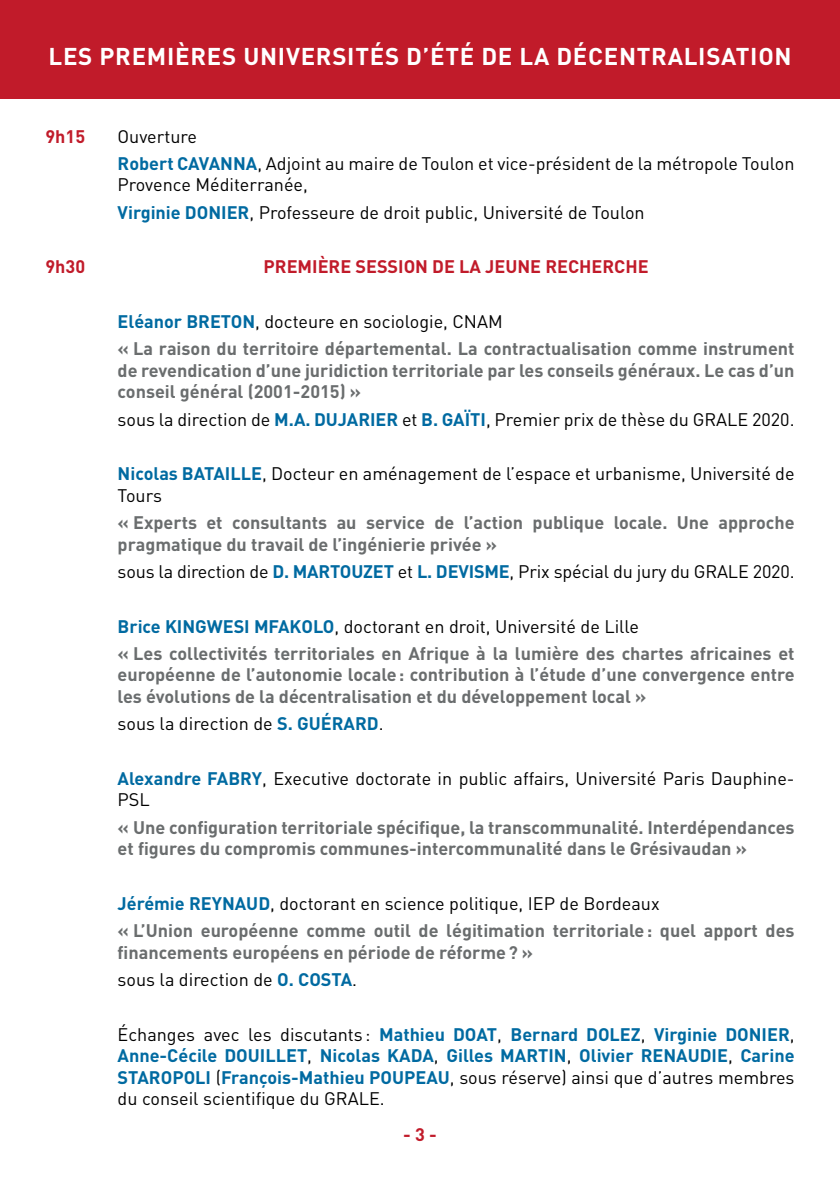
<style>
.page{position:relative;width:840px;height:1191px;background:#fff}
.page>*{position:absolute;margin:0;border:0;box-sizing:border-box;transform-origin:0 0}
.t1{font:700 24px "DIN";letter-spacing:.03em;color:#fff}
.t2{font:700 18px/27.2px "DIN";color:#6a6d6e}
.t3{font:18px/27.2px "DIN";color:#000}
.t4{font:700 18px/21.6px "DIN";color:#006aa1;text-align:justify}
.t5{font:700 18px "DIN";color:#c11b2a}
.s1{font-weight:700;color:#006aa1}
.s2{color:#006aa1}
.s3{font-weight:400;color:#000}
</style>
<div class="page">
<div style="left:0;top:0;width:839px;height:99px;background:#c11b2a"></div>
<h1 class="t1" style="left:48px;top:41px;width:744px">LES PREMIÈRES UNIVERSITÉS D’ÉTÉ DE LA DÉCENTRALISATION</h1>
<p class="t5" style="left:45px;top:124px;width:41px">9h15</p>
<p class="t3" style="left:117px;top:122px;width:678px">Ouverture<br><span class="s1">Robert CAVANNA</span>, Adjoint au maire de Toulon et vice-président de la métropole Toulon</p>
<p class="t3" style="left:117px;top:171px;width:528px">Provence Méditerranée,<br><span class="s1">Virginie DONIER</span>, Professeure de droit public, Université de Toulon</p>
<p class="t5" style="left:45px;top:255px;width:41px">9h30</p>
<p class="t5" style="left:263px;top:255px;width:386px">PREMIÈRE SESSION DE LA JEUNE RECHERCHE</p>
<p class="t2" style="left:117px;top:307px;width:678px"><span class="s2">Eléanor BRETON</span><span class="s3">, docteure en sociologie, CNAM<br></span>« La raison du territoire départemental. La contractualisation comme instrument</p>
<p class="t2" style="left:117px;top:359px;width:678px;line-height:21.6px">de revendication d’une juridiction territoriale par les conseils généraux. Le cas d’un conseil général (2001-2015) »</p>
<p class="t3" style="left:117px;top:405px;width:678px">sous la direction de <span class="s1">M.A. DUJARIER</span> et <span class="s1">B. GAÏTI</span>, Premier prix de thèse du GRALE 2020.</p>
<p class="t3" style="left:117px;top:462px;width:678px;line-height:21.6px"><span class="s1">Nicolas BATAILLE</span>, Docteur en aménagement de l’espace et urbanisme, Université de<br>Tours</p>
<p class="t2" style="left:117px;top:511px;width:678px;line-height:21.6px">« Experts et consultants au service de l’action publique locale. Une approche pragmatique du travail de l’ingénierie privée »</p>
<p class="t3" style="left:117px;top:557px;width:678px">sous la direction de <span class="s1">D. MARTOUZET</span> et <span class="s1">L. DEVISME</span>, Prix spécial du jury du GRALE 2020.</p>
<p class="t2" style="left:117px;top:611px;width:678px"><span class="s2">Brice KINGWESI MFAKOLO</span><span class="s3">, doctorant en droit, Université de Lille<br></span>« Les collectivités territoriales en Afrique à la lumière des chartes africaines et</p>
<p class="t2" style="left:117px;top:663px;width:678px;line-height:21.6px">européenne de l’autonomie locale: contribution à l’étude d’une convergence entre les évolutions de la décentralisation et du développement local »</p>
<p class="t3" style="left:117px;top:710px;width:267px">sous la direction de <span class="s1">S. GUÉRARD</span>.</p>
<p class="t3" style="left:117px;top:767px;width:678px;line-height:21.6px"><span class="s1">Alexandre FABRY</span>, Executive doctorate in public affairs, Université Paris Dauphine-<br>PSL</p>
<p class="t2" style="left:117px;top:815px;width:678px;line-height:21.6px">« Une configuration territoriale spécifique, la transcommunalité. Interdépendances et figures du compromis communes-intercommunalité dans le Grésivaudan »</p>
<p class="t2" style="left:117px;top:889px;width:678px"><span class="s2">Jérémie REYNAUD</span><span class="s3">, doctorant en science politique, IEP de Bordeaux<br></span>« L’Union européenne comme outil de légitimation territoriale: quel apport des</p>
<p class="t2" style="left:117px;top:938px;width:417px">financements européens en période de réforme? » <span class="s3">sous la direction de</span> <span class="s2">O. COSTA</span><span class="s3">.</span></p>
<p class="t4" style="left:117px;top:1022px;width:678px"><span class="s3">Échanges avec les discutants :</span> Mathieu DOAT<span class="s3">,</span> Bernard DOLEZ<span class="s3">,</span> Virginie DONIER<span class="s3">, </span>Anne-Cécile DOUILLET<span class="s3">,</span> Nicolas KADA<span class="s3">,</span> Gilles MARTIN<span class="s3">,</span> Olivier RENAUDIE<span class="s3">,</span> Carine STAROPOLI <span class="s3">(</span>François-Mathieu POUPEAU<span class="s3">, sous réserve) ainsi que d’autres membres du conseil scientifique du GRALE.</span></p>
<p class="t5" style="left:403px;top:1122px;width:35px">- 3 -</p>
</div>
